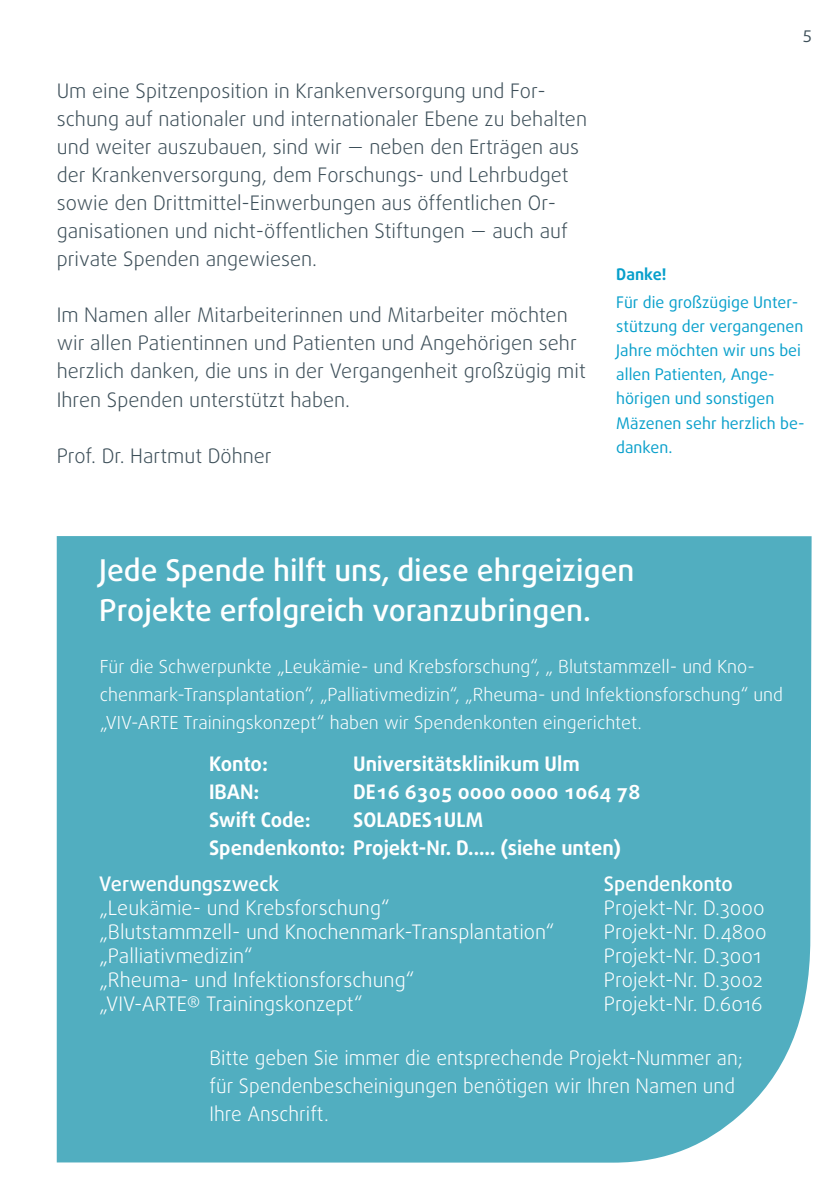
<style>
.page{position:relative;width:840px;height:1191px;background:#fff}
.page>*{position:absolute;margin:0;border:0;box-sizing:border-box;transform-origin:0 0}
.Fließtext_Daxline___Medium___15_20{font:500 30px/40px "Daxline Pro";color:#fff}
.Fließtext__Daxline___Light___10_14{font:300 20px/28px "Daxline Pro";color:#3d4f59}
.Bemaßung___Typo{font:300 20px "Daxline Pro";color:#fff}
.Subhead_10_14{font:300 20px/28px "Daxline Pro";color:#3d4f59}
.Fließtext__Daxline___Light___10_14-2{font:700 20px "Daxline Pro";color:#fff}
.Fließtext__Daxline___Light___10_14-3{font:300 20px/28px "Daxline Pro";color:#fff}
.Bemaßung___Typo-2{font:500 20px "Daxline Pro";color:#fff}
.Fließtext__Daxline___Light___10_14-4{font:300 18px/28px "Daxline Pro";color:#fff}
.Bildunterschrift_Zusatz__Daxline___Regul{font:16px/24px "Daxline Pro";color:#079fcb}
.Bildunterschrift_Zusatz__Daxline___Regul-2{font:700 16px "Daxline Pro";color:#079fcb}
.t1{font:16px "Daxline Pro";color:#3d4f59}
</style>
<div class="page">
<div style="left:57px;top:536px;width:754px;height:626px;background:#51aec0"></div>
<p class="Fließtext__Daxline___Light___10_14" style="left:57px;top:77px;width:531px">Um eine Spitzenposition in Krankenversorgung und For&shy;schung auf nationaler und internationaler Ebene zu behalten und weiter auszubauen, sind wir — neben den Erträgen aus der Krankenversorgung, dem Forschungs- und Lehrbudget sowie den Drittmittel-Einwerbungen aus öffentlichen Or&shy;ganisationen und nicht-öffentlichen Stiftungen — auch auf private Spenden angewiesen.</p>
<p class="Subhead_10_14" style="left:57px;top:301px;width:530px">Im Namen aller Mitarbeiterinnen und Mitarbeiter möchten wir allen Patientinnen und Patienten und Angehörigen sehr herzlich danken, die uns in der Vergangenheit großzügig mit Ihren Spenden unterstützt haben.</p>
<p class="Subhead_10_14" style="left:57px;top:441px;width:216px">Prof. Dr. Hartmut Döhner</p>
<p class="t1" style="left:802px;top:26px;width:10px">5</p>
<p class="Bildunterschrift_Zusatz__Daxline___Regul-2" style="left:616px;top:264px;width:52px">Danke!</p>
<p class="Bildunterschrift_Zusatz__Daxline___Regul" style="left:616px;top:291px;width:190px">Für die großzügige Unter&shy;stützung der vergangenen<br>Jahre möchten wir uns bei allen Patienten, Ange&shy;hörigen und sonstigen<br>Mäzenen sehr herzlich be&shy;danken.</p>
<p class="Fließtext_Daxline___Medium___15_20" style="left:99px;top:550px;width:536px">Jede Spende hilft uns, diese ehrgeizigen<br>Projekte erfolgreich voranzubringen.</p>
<p class="Fließtext__Daxline___Light___10_14-4" style="left:100px;top:652px;width:684px">Für die Schwerpunkte „Leukämie- und Krebsforschung“, „ Blutstammzell- und Kno&shy;chenmark-Transplantation“, „Palliativmedizin“, „Rheuma- und Infektionsforschung“ und „VIV-ARTE Trainingskonzept“ haben wir Spendenkonten eingerichtet.</p>
<p class="Fließtext__Daxline___Light___10_14-2" style="left:209px;top:750px;width:60px">Konto:</p>
<p class="Fließtext__Daxline___Light___10_14-2" style="left:353px;top:750px;width:228px">Universitätsklinikum Ulm</p>
<p class="Fließtext__Daxline___Light___10_14-2" style="left:209px;top:778px;width:52px">IBAN:</p>
<p class="Fließtext__Daxline___Light___10_14-2" style="left:353px;top:778px;width:288px">DE16 6305 0000 0000 1064 78</p>
<p class="Fließtext__Daxline___Light___10_14-2" style="left:209px;top:806px;width:103px">Swift Code:</p>
<p class="Fließtext__Daxline___Light___10_14-2" style="left:353px;top:806px;width:131px">SOLADES1ULM</p>
<p class="Fließtext__Daxline___Light___10_14-2" style="left:209px;top:834px;width:413px">Spendenkonto: Projekt-Nr. D..… (siehe unten)</p>
<p class="Bemaßung___Typo-2" style="left:99px;top:870px;width:181px">Verwendungszweck</p>
<p class="Bemaßung___Typo-2" style="left:603px;top:870px;width:130px">Spendenkonto</p>
<p class="Bemaßung___Typo" style="left:99px;top:894px;width:292px">„Leukämie- und Krebsforschung“</p>
<p class="Bemaßung___Typo" style="left:603px;top:894px;width:162px">Projekt-Nr. D.3000</p>
<p class="Bemaßung___Typo" style="left:99px;top:918px;width:456px">„Blutstammzell- und Knochenmark-Transplantation“</p>
<p class="Bemaßung___Typo" style="left:603px;top:918px;width:164px">Projekt-Nr. D.4800</p>
<p class="Bemaßung___Typo" style="left:99px;top:942px;width:155px">„Palliativmedizin“</p>
<p class="Bemaßung___Typo" style="left:603px;top:942px;width:159px">Projekt-Nr. D.3001</p>
<p class="Bemaßung___Typo" style="left:99px;top:966px;width:316px">„Rheuma- und Infektionsforschung“</p>
<p class="Bemaßung___Typo" style="left:603px;top:966px;width:160px">Projekt-Nr. D.3002</p>
<p class="Bemaßung___Typo" style="left:99px;top:990px;width:265px">„VIV-ARTE® Trainingskonzept“</p>
<p class="Bemaßung___Typo" style="left:603px;top:990px;width:160px">Projekt-Nr. D.6016</p>
<p class="Fließtext__Daxline___Light___10_14-3" style="left:209px;top:1043px;width:534px">Bitte geben Sie immer die entsprechende Projekt-Nummer an; für Spendenbescheinigungen benötigen wir Ihren Namen und<br>Ihre Anschrift.</p>
</div>
